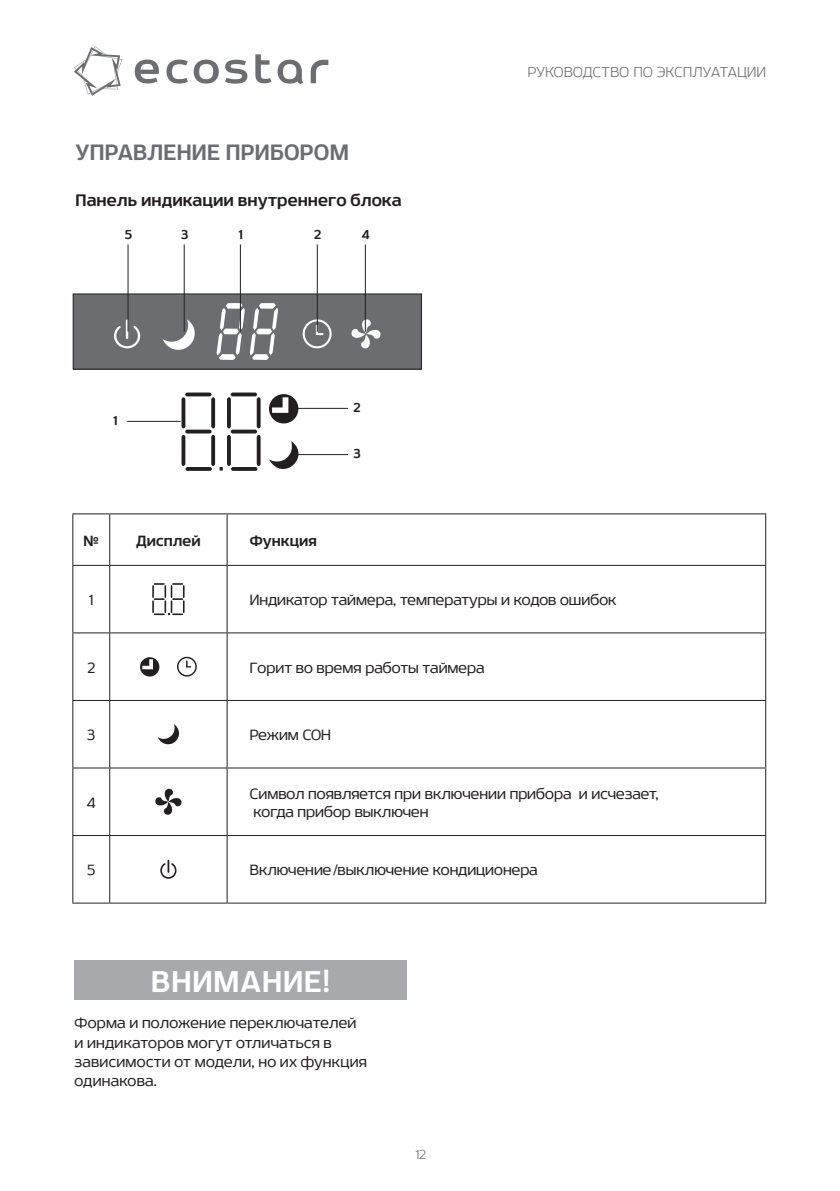
<style>
.page{position:relative;width:840px;height:1191px;background:#fff}
.page>*{position:absolute;margin:0;border:0;box-sizing:border-box;transform-origin:0 0}
.t1{font:700 32.4px "Sceptica";letter-spacing:.03em;color:#fff}
.t2{font:700 24px "Sceptica";letter-spacing:.01em;color:#6c6d70}
.t3{font:700 18px "Sceptica";color:#231f20}
.t4{font:16px/19.2px "Sceptica";color:#231f20}
.t5{font:700 16px "Sceptica";color:#231f20}
.t6{font:300 15.6px "Sceptica";letter-spacing:.03em;color:#6c6d70}
.t7{font:700 14px "Sceptica";color:#231f20}
.t8{font:300 14px "Sceptica";color:#6c6d70}
</style>
<div class="page">
<svg style="left:135px;top:60px;width:24px;height:23px"></svg>
<svg style="left:166px;top:60px;width:53px;height:24px"></svg>
<svg style="left:225px;top:60px;width:22px;height:24px"></svg>
<svg style="left:255px;top:54px;width:16px;height:29px"></svg>
<svg style="left:277px;top:60px;width:26px;height:24px"></svg>
<svg style="left:310px;top:60px;width:18px;height:23px"></svg>
<svg style="left:74px;top:46px;width:48px;height:50px"></svg>
<div style="left:73px;top:294px;width:348px;height:75px;background:#6c6d70"></div>
<div style="left:73px;top:293px;width:348px;height:76px;border:1px solid #231f20"></div>
<svg style="left:250px;top:303px;width:28px;height:57px"></svg>
<svg style="left:216px;top:303px;width:28px;height:57px"></svg>
<svg style="left:351px;top:319px;width:29px;height:29px"></svg>
<hr style="left:126px;top:319px;width:2px;height:20px;background:#fff">
<svg style="left:114px;top:326px;width:26px;height:22px"></svg>
<svg style="left:302px;top:319px;width:29px;height:29px"></svg>
<svg style="left:163px;top:319px;width:32px;height:31px"></svg>
<svg style="left:181px;top:392px;width:131px;height:79px"></svg>
<hr style="left:127px;top:244px;width:1px;height:88px;background:#231f20">
<hr style="left:184px;top:244px;width:1px;height:88px;background:#231f20">
<hr style="left:240px;top:244px;width:1px;height:88px;background:#231f20">
<hr style="left:127px;top:421px;width:53px;height:1px;background:#231f20">
<hr style="left:294px;top:408px;width:54px;height:1px;background:#231f20">
<hr style="left:294px;top:454px;width:54px;height:1px;background:#231f20">
<hr style="left:316px;top:244px;width:1px;height:88px;background:#231f20">
<hr style="left:364px;top:244px;width:1px;height:88px;background:#231f20">
<hr style="left:72px;top:513px;width:38px;height:1px;background:#231f20">
<hr style="left:72px;top:514px;width:1px;height:51px;background:#231f20">
<hr style="left:110px;top:513px;width:117px;height:1px;background:#231f20">
<hr style="left:109px;top:514px;width:1px;height:51px;background:#231f20">
<hr style="left:227px;top:513px;width:538px;height:1px;background:#231f20">
<hr style="left:226px;top:514px;width:1px;height:51px;background:#231f20">
<hr style="left:764px;top:514px;width:1px;height:51px;background:#231f20">
<hr style="left:72px;top:565px;width:38px;height:1px;background:#231f20">
<hr style="left:72px;top:566px;width:1px;height:66px;background:#231f20">
<hr style="left:110px;top:565px;width:117px;height:1px;background:#231f20">
<hr style="left:109px;top:566px;width:1px;height:66px;background:#231f20">
<hr style="left:227px;top:565px;width:538px;height:1px;background:#231f20">
<hr style="left:226px;top:566px;width:1px;height:66px;background:#231f20">
<hr style="left:764px;top:566px;width:1px;height:66px;background:#231f20">
<hr style="left:72px;top:632px;width:38px;height:1px;background:#231f20">
<hr style="left:72px;top:633px;width:1px;height:67px;background:#231f20">
<hr style="left:110px;top:632px;width:117px;height:1px;background:#231f20">
<hr style="left:109px;top:633px;width:1px;height:67px;background:#231f20">
<hr style="left:227px;top:632px;width:538px;height:1px;background:#231f20">
<hr style="left:226px;top:633px;width:1px;height:67px;background:#231f20">
<hr style="left:764px;top:633px;width:1px;height:67px;background:#231f20">
<hr style="left:72px;top:700px;width:38px;height:1px;background:#231f20">
<hr style="left:72px;top:701px;width:1px;height:66px;background:#231f20">
<hr style="left:110px;top:700px;width:117px;height:1px;background:#231f20">
<hr style="left:109px;top:701px;width:1px;height:66px;background:#231f20">
<hr style="left:227px;top:700px;width:538px;height:1px;background:#231f20">
<hr style="left:226px;top:701px;width:1px;height:66px;background:#231f20">
<hr style="left:764px;top:701px;width:1px;height:66px;background:#231f20">
<hr style="left:72px;top:767px;width:38px;height:1px;background:#231f20">
<hr style="left:72px;top:768px;width:1px;height:67px;background:#231f20">
<hr style="left:110px;top:767px;width:117px;height:1px;background:#231f20">
<hr style="left:109px;top:768px;width:1px;height:67px;background:#231f20">
<hr style="left:227px;top:767px;width:538px;height:1px;background:#231f20">
<hr style="left:226px;top:768px;width:1px;height:67px;background:#231f20">
<hr style="left:764px;top:768px;width:1px;height:67px;background:#231f20">
<hr style="left:72px;top:835px;width:38px;height:1px;background:#231f20">
<hr style="left:72px;top:836px;width:1px;height:66px;background:#231f20">
<hr style="left:110px;top:835px;width:117px;height:1px;background:#231f20">
<hr style="left:109px;top:836px;width:1px;height:66px;background:#231f20">
<hr style="left:227px;top:835px;width:538px;height:1px;background:#231f20">
<hr style="left:226px;top:836px;width:1px;height:66px;background:#231f20">
<hr style="left:764px;top:836px;width:1px;height:66px;background:#231f20">
<hr style="left:72px;top:902px;width:38px;height:1px;background:#231f20">
<hr style="left:110px;top:902px;width:117px;height:1px;background:#231f20">
<hr style="left:227px;top:902px;width:538px;height:1px;background:#231f20">
<svg style="left:152px;top:583px;width:32px;height:32px"></svg>
<svg style="left:140px;top:657px;width:19px;height:19px"></svg>
<svg style="left:177px;top:657px;width:20px;height:19px"></svg>
<svg style="left:158px;top:724px;width:21px;height:20px"></svg>
<svg style="left:155px;top:788px;width:26px;height:27px"></svg>
<svg style="left:160px;top:860px;width:16px;height:18px"></svg>
<div style="left:74px;top:959px;width:332px;height:40px;background:#a8a9ad"></div>
<h2 class="t2" style="left:76px;top:138px;width:274px">УПРАВЛЕНИЕ ПРИБОРОМ</h2>
<p class="t3" style="left:76px;top:190px;width:327px">Панель индикации внутреннего блока</p>
<p class="t7" style="left:125px;top:226px;width:9px">5</p>
<p class="t7" style="left:181px;top:226px;width:9px">3</p>
<p class="t7" style="left:238px;top:226px;width:6px">1</p>
<p class="t7" style="left:113px;top:412px;width:6px">1</p>
<p class="t7" style="left:314px;top:226px;width:9px">2</p>
<p class="t7" style="left:362px;top:226px;width:9px">4</p>
<p class="t7" style="left:353px;top:399px;width:9px">2</p>
<p class="t7" style="left:353px;top:446px;width:9px">3</p>
<p class="t5" style="left:84px;top:531px;width:17px">№</p>
<p class="t5" style="left:136px;top:531px;width:66px">Дисплей</p>
<p class="t5" style="left:250px;top:531px;width:68px">Функция</p>
<p class="t6" style="left:527px;top:63px;width:239px">РУКОВОДСТВО ПО ЭКСПЛУАТАЦИИ</p>
<p class="t4" style="left:89px;top:590px;width:6px">1</p>
<p class="t4" style="left:250px;top:590px;width:368px">Индикатор таймера, температуры и кодов ошибок</p>
<p class="t4" style="left:87px;top:658px;width:9px">2</p>
<p class="t4" style="left:250px;top:658px;width:236px">Горит во время работы таймера</p>
<p class="t4" style="left:87px;top:725px;width:10px">3</p>
<p class="t4" style="left:250px;top:725px;width:82px">Режим СОН</p>
<p class="t4" style="left:87px;top:793px;width:10px">4</p>
<p class="t4" style="left:250px;top:785px;width:410px;line-height:18px">Символ появляется при включении прибора и исчезает, когда прибор выключен</p>
<p class="t4" style="left:87px;top:860px;width:10px">5</p>
<p class="t4" style="left:250px;top:860px;width:289px">Включение/выключение кондиционера</p>
<h1 class="t1" style="left:151px;top:962px;width:180px">ВНИМАНИЕ!</h1>
<p class="t4" style="left:74px;top:1013px;width:294px">Форма и положение переключателей и индикаторов могут отличаться в зависимости от модели, но их функция одинакова.</p>
<p class="t8" style="left:415px;top:1146px;width:12px">12</p>
</div>
